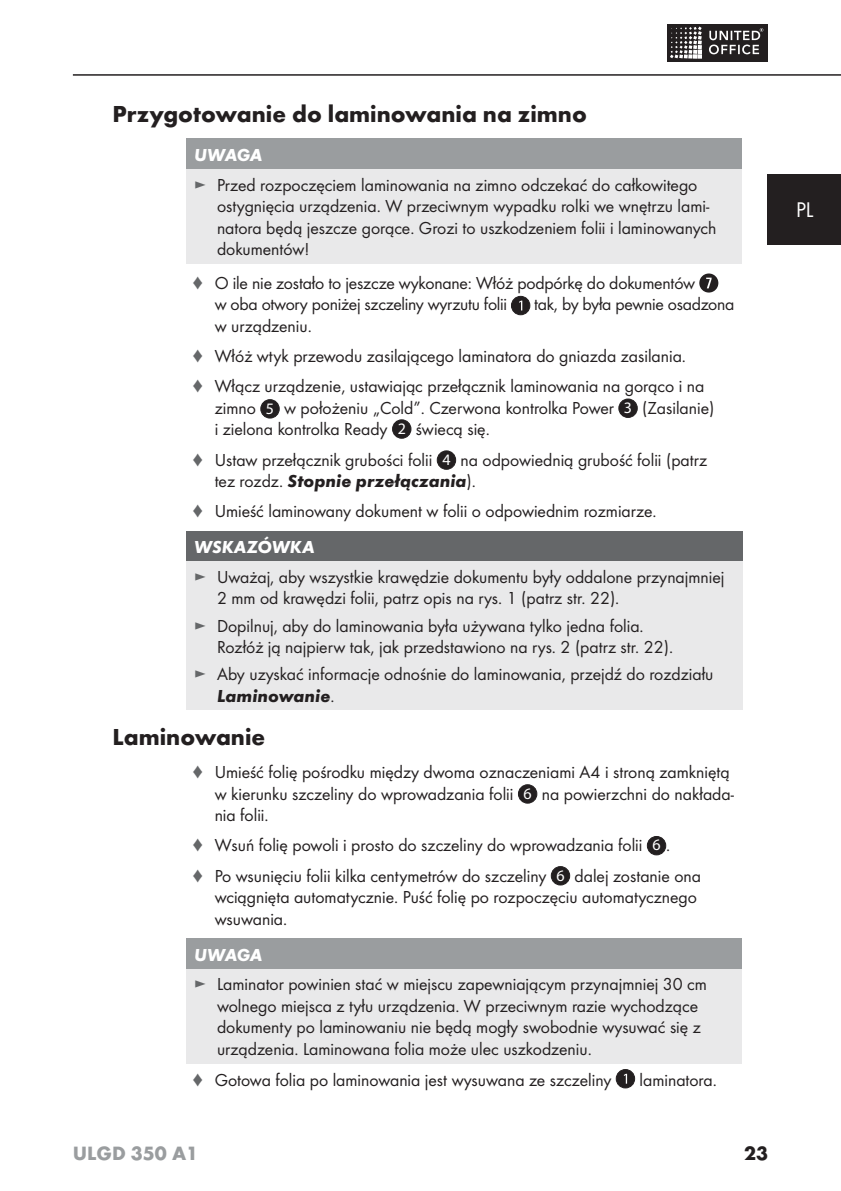
<style>
.page{position:relative;width:841px;height:1191px;background:#fff}
.page>*{position:absolute;margin:0;border:0;box-sizing:border-box;transform-origin:0 0}
.t1{font:700 24px "Futura";color:#231f20}
.t2{font:22px "Futura Boo";color:#fff}
.t3{font:700 20px "Futura";color:#9a9d9f}
.t4{font:700 20px "Futura";color:#231f20}
.t5{font:18px/21.6px "Futura Boo";color:#231f20}
.t6{font:italic 700 18px "Futura";color:#231f20}
.t7{font:italic 700 18px "Futura";letter-spacing:-.01em;color:#fff}
.s1{color:#656769}
.s2{font-family:"Myriad";font-size:16px;color:#fff}
.s3{font-family:"Futura Boo";font-weight:400;font-style:normal}
</style>
<div class="page">
<hr style="left:73px;top:74px;width:768px;height:2px;background:#231f20">
<div style="left:667px;top:24px;width:100px;height:37px;background:#231f20"></div>
<svg style="left:670px;top:27px;width:32px;height:32px"></svg>
<svg style="left:709px;top:28px;width:54px;height:26px"></svg>
<div style="left:768px;top:174px;width:73px;height:71px;background:#231f20"></div>
<div style="left:186px;top:139px;width:555px;height:30px;background:#9a9d9f"></div>
<div style="left:186px;top:169px;width:555px;height:95px;background:#e9e9ea"></div>
<svg style="left:699px;top:273px;width:19px;height:19px"></svg>
<div style="left:511px;top:296px;width:19px;height:19px;background:#231f20;border-radius:50%"></div>
<div style="left:511px;top:296px;width:19px;height:19px;border:1px solid #231f20;border-radius:50%"></div>
<svg style="left:519px;top:300px;width:3px;height:10px"></svg>
<div style="left:261px;top:399px;width:18px;height:19px;background:#231f20;border-radius:50%"></div>
<div style="left:260px;top:399px;width:20px;height:19px;border:1px solid #231f20;border-radius:50%"></div>
<div style="left:619px;top:399px;width:18px;height:18px;background:#231f20;border-radius:50%"></div>
<div style="left:618px;top:398px;width:19px;height:20px;border:1px solid #231f20;border-radius:50%"></div>
<div style="left:392px;top:420px;width:19px;height:18px;background:#231f20;border-radius:50%"></div>
<div style="left:392px;top:419px;width:19px;height:19px;border:1px solid #231f20;border-radius:50%"></div>
<div style="left:437px;top:451px;width:19px;height:18px;background:#231f20;border-radius:50%"></div>
<div style="left:437px;top:450px;width:19px;height:19px;border:1px solid #231f20;border-radius:50%"></div>
<div style="left:186px;top:531px;width:556px;height:30px;background:#656769"></div>
<div style="left:186px;top:561px;width:556px;height:149px;background:#e9e9ea"></div>
<div style="left:518px;top:784px;width:19px;height:19px;background:#231f20;border-radius:50%"></div>
<div style="left:518px;top:784px;width:19px;height:19px;border:1px solid #231f20;border-radius:50%"></div>
<div style="left:647px;top:836px;width:19px;height:18px;background:#231f20;border-radius:50%"></div>
<div style="left:647px;top:836px;width:19px;height:19px;border:1px solid #231f20;border-radius:50%"></div>
<div style="left:551px;top:866px;width:19px;height:19px;background:#231f20;border-radius:50%"></div>
<div style="left:551px;top:866px;width:19px;height:19px;border:1px solid #231f20;border-radius:50%"></div>
<div style="left:186px;top:938px;width:555px;height:30px;background:#9a9d9f"></div>
<div style="left:186px;top:968px;width:555px;height:95px;background:#e9e9ea"></div>
<div style="left:616px;top:1069px;width:18px;height:18px;background:#231f20;border-radius:50%"></div>
<div style="left:616px;top:1069px;width:19px;height:19px;border:1px solid #231f20;border-radius:50%"></div>
<svg style="left:624px;top:1073px;width:3px;height:10px"></svg>
<h1 class="t1" style="left:113px;top:105px;width:476px">Przygotowanie do laminowania na zimno</h1>
<p class="t7" style="left:194px;top:148px;width:70px">UWAGA</p>
<p class="t5" style="left:217px;top:175px;width:501px;text-indent:-23px"><span class="s1">►</span> Przed rozpoczęciem laminowania na zimno odczekać do całkowitego ostygnięcia urządzenia. W przeciwnym wypadku rolki we wnętrzu lami&shy;natora będą jeszcze gorące. Grozi to uszkodzeniem folii i laminowanych dokumentów!</p>
<p class="t5" style="left:215px;top:273px;width:482px;text-indent:-23px"><span class="s1">♦</span> O ile nie zostało to jeszcze wykonane: Włóż podpórkę do dokumentów w oba otwory poniżej szczeliny wyrzutu folii</p>
<p class="t5" style="left:534px;top:294px;width:202px">tak, by była pewnie osadzona</p>
<p class="t5" style="left:192px;top:312px;width:514px;line-height:30.2px;text-indent:23px">w urządzeniu.<br><span class="s1">♦</span> Włóż wtyk przewodu zasilającego laminatora do gniazda zasilania.<br><span class="s1">♦</span> Włącz urządzenie, ustawiając przełącznik laminowania na gorąco i na</p>
<p class="t5" style="left:215px;top:398px;width:501px">zimno <span class="s2">5</span> w położeniu „Cold”. Czerwona kontrolka Power <span class="s2">3</span> (Zasilanie) i zielona kontrolka Ready <span class="s2">2</span> świecą się.</p>
<p class="t5" style="left:192px;top:449px;width:516px"><span class="s1">♦</span> Ustaw przełącznik grubości folii <span class="s2">4</span> na odpowiednią grubość folii (patrz</p>
<p class="t6" style="left:215px;top:474px;width:263px"><span class="s3">tez rozdz.</span> Stopnie przełączania<span class="s3">).</span></p>
<p class="t5" style="left:192px;top:501px;width:466px"><span class="s1">♦</span> Umieść laminowany dokument w folii o odpowiednim rozmiarze.</p>
<p class="t7" style="left:194px;top:540px;width:122px">WSKAZÓWKA</p>
<p class="t5" style="left:217px;top:567px;width:509px;text-indent:-23px"><span class="s1">►</span> Uważaj, aby wszystkie krawędzie dokumentu były oddalone przynajmniej<br>2 mm od krawędzi folii, patrz opis na rys. 1 (patrz str. 22).</p>
<p class="t5" style="left:217px;top:615px;width:457px;text-indent:-23px"><span class="s1">►</span> Dopilnuj, aby do laminowania była używana tylko jedna folia.<br>Rozłóż ją najpierw tak, jak przedstawiono na rys. 2 (patrz str. 22).</p>
<p class="t5" style="left:194px;top:664px;width:521px"><span class="s1">►</span> Aby uzyskać informacje odnośnie do laminowania, przejdź do rozdziału</p>
<p class="t6" style="left:217px;top:689px;width:119px">Laminowanie<span class="s3">.</span></p>
<h1 class="t1" style="left:113px;top:727px;width:154px">Laminowanie</h1>
<p class="t5" style="left:215px;top:762px;width:521px;text-indent:-23px"><span class="s1">♦</span> Umieść folię pośrodku między dwoma oznaczeniami A4 i stroną zamkniętą w kierunku szczeliny do wprowadzania folii <span class="s2">6</span> na powierzchni do nakłada&shy;nia folii.</p>
<p class="t5" style="left:192px;top:831px;width:510px;line-height:30.2px"><span class="s1">♦</span> Wsuń folię powoli i prosto do szczeliny do wprowadzania folii <span class="s2">6</span> .<br><span class="s1">♦</span> Po wsunięciu folii kilka centymetrów do szczeliny <span class="s2">6</span> dalej zostanie ona</p>
<p class="t5" style="left:215px;top:887px;width:484px">wciągnięta automatycznie. Puść folię po rozpoczęciu automatycznego wsuwania.</p>
<p class="t7" style="left:194px;top:947px;width:70px">UWAGA</p>
<p class="t5" style="left:217px;top:974px;width:491px;text-indent:-23px"><span class="s1">►</span> Laminator powinien stać w miejscu zapewniającym przynajmniej 30 cm wolnego miejsca z tyłu urządzenia. W przeciwnym razie wychodzące dokumenty po laminowaniu nie będą mogły swobodnie wysuwać się z urządzenia. Laminowana folia może ulec uszkodzeniu.</p>
<p class="t5" style="left:192px;top:1069px;width:421px"><span class="s1">♦</span> Gotowa folia po laminowania jest wysuwana ze szczeliny</p>
<p class="t5" style="left:639px;top:1069px;width:79px">laminatora.</p>
<p class="t3" style="left:73px;top:1144px;width:127px">ULGD 350 A1</p>
<p class="t4" style="left:744px;top:1145px;width:25px">23</p>
<p class="t2" style="left:796px;top:199px;width:19px">PL</p>
</div>
